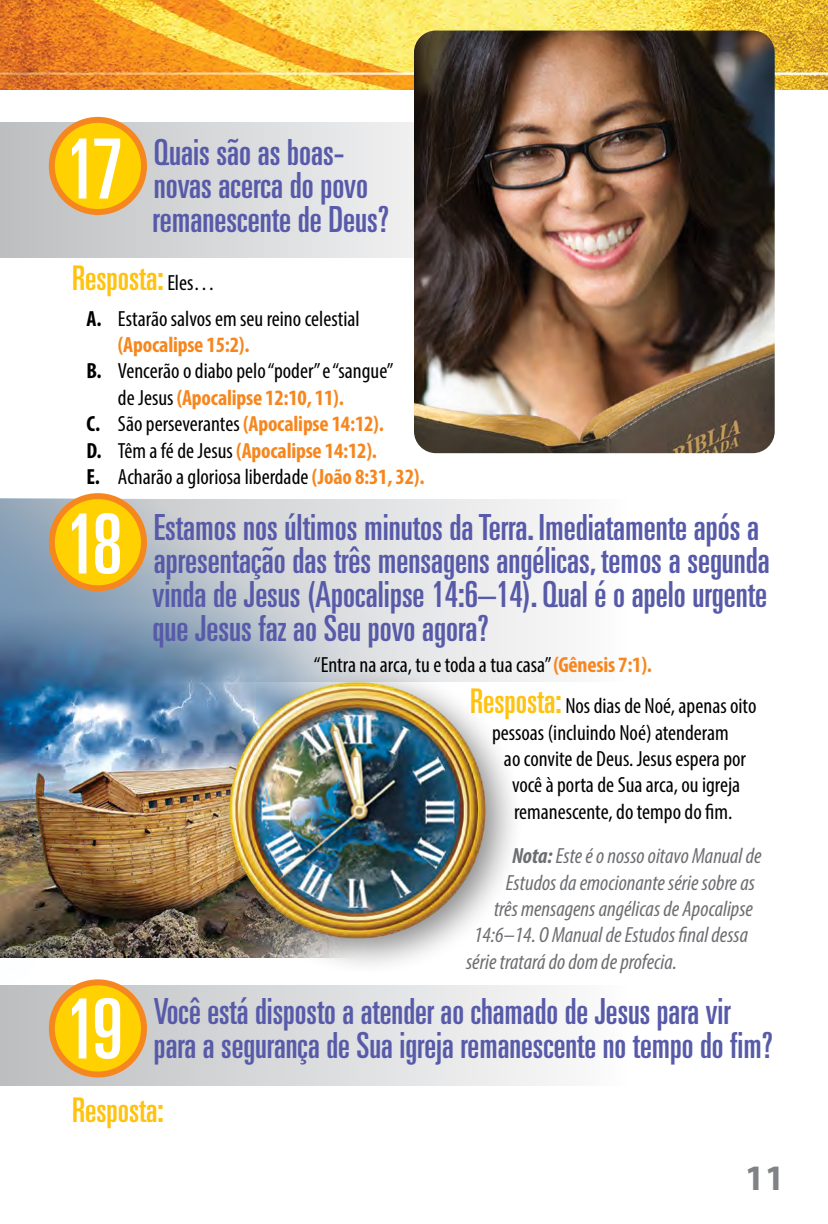
<style>
.page{position:relative;width:828px;height:1224px;background:#fff}
.page>*{position:absolute;margin:0;border:0;box-sizing:border-box;transform-origin:0 0}
.t1{font:ultra-condensed 83px "Univers";color:#fff}
.t2{font:ultra-condensed 36px/34px "Univers";color:#575aa8}
.t3{font:700 36px "Myriad Pro";color:#808285}
.t4{font:ultra-condensed 34px "Univers";color:#ffc20e}
.t5{font:condensed 22px/41px "Myriad Pro";color:#000}
.t6{font:italic condensed 22px "Myriad Pro";color:#6d6e71}
.t7{font:700 condensed 22px "Myriad Pro";letter-spacing:-.01em;color:#f6871f}
.s1{font-family:"Myriad Pro";font-stretch:condensed;font-size:22px;color:#000}
.s2{font-weight:700}
.s3{font-weight:400;color:#000}
.s4{color:#000}
.s5{font-weight:700;color:#f6871f}
.s6{font-family:"Univers";font-stretch:ultra-condensed;font-size:34px;color:#ffc20e}
</style>
<div class="page">
<div style="left:0;top:499px;width:628px;height:182px;background:#f3f3f4"></div>
<img style="left:0;top:499px;width:444px;height:459px">
<img style="left:0;top:0;width:828px;height:90px">
<div style="left:0;top:985px;width:628px;height:100px;background:linear-gradient(to right,#bebbb7,#fbfdff)"></div>
<div style="left:52px;top:982px;width:92px;height:93px;background:#ffd100;border-radius:50%"></div>
<div style="left:49px;top:979px;width:98px;height:99px;border:6px solid #f6871f;border-radius:50%"></div>
<div style="left:52px;top:496px;width:92px;height:92px;background:#ffd100;border-radius:50%"></div>
<div style="left:49px;top:493px;width:98px;height:98px;border:6px solid #f6871f;border-radius:50%"></div>
<svg style="left:0;top:123px;width:414px;height:134px;background:#d7d8d8"></svg>
<div style="left:52px;top:120px;width:92px;height:92px;background:#ffd100;border-radius:50%"></div>
<div style="left:49px;top:117px;width:98px;height:98px;border:6px solid #f6871f;border-radius:50%"></div>
<div style="left:211px;top:664px;width:313px;height:313px;background:#000;opacity:.47"></div>
<img style="left:221px;top:674px;width:273px;height:273px">
<img style="left:414px;top:31px;width:361px;height:422px">
<h1 class="t1" style="left:65px;top:122px;width:59px">17</h1>
<p class="t2" style="left:152px;top:135px;width:238px">Quais são as boas&shy;novas acerca do povo remanescente de Deus?</p>
<p class="t4" style="left:72px;top:259px;width:145px">Resposta: <span class="s1">Eles…</span></p>
<p class="t5" style="left:86px;top:297px;width:275px"><span class="s2">A.</span> Estarão salvos em seu reino celestial</p>
<p class="t7" style="left:118px;top:331px;width:133px">(Apocalipse 15:2).</p>
<p class="t5" style="left:86px;top:350px;width:309px"><span class="s2">B.</span> Vencerão o diabo pelo “poder” e “sangue”</p>
<p class="t7" style="left:118px;top:384px;width:227px"><span class="s3">de Jesus</span> (Apocalipse 12:10, 11).</p>
<p class="t7" style="left:86px;top:410px;width:299px"><span class="s4">C.</span> <span class="s3">São perseverantes</span> (Apocalipse 14:12).</p>
<p class="t7" style="left:86px;top:436px;width:292px"><span class="s4">D.</span> <span class="s3">Têm a fé de Jesus</span> (Apocalipse 14:12).</p>
<p class="t5" style="left:86px;top:456px;width:340px"><span class="s2">E.</span> Acharão a gloriosa liberdade <span class="s5">(João 8:31, 32).</span></p>
<h1 class="t1" style="left:65px;top:497px;width:59px">18</h1>
<p class="t2" style="left:153px;top:510px;width:619px">Estamos nos últimos minutos da Terra. Imediatamente após a apresentação das três mensagens angélicas, temos a segunda vinda de Jesus (Apocalipse 14:6–14). Qual é o apelo urgente que Jesus faz ao Seu povo agora?</p>
<p class="t5" style="left:470px;top:644px;width:288px;text-indent:-156px">“Entra na arca, tu e toda a tua casa” <span class="s5">(Gênesis 7:1).<br></span><span class="s6">Resposta:</span> Nos dias de Noé, apenas oito</p>
<p class="t5" style="left:492px;top:712px;width:238px">pessoas (incluindo Noé) atenderam</p>
<p class="t5" style="left:504px;top:738px;width:244px">ao convite de Deus. Jesus espera por</p>
<p class="t5" style="left:512px;top:764px;width:230px">você à porta de Sua arca, ou igreja</p>
<p class="t5" style="left:514px;top:791px;width:220px">remanescente, do tempo do fim.</p>
<p class="t6" style="left:512px;top:843px;width:251px"><span class="s2">Nota:</span> Este é o nosso oitavo Manual de</p>
<p class="t6" style="left:506px;top:869px;width:251px">Estudos da emocionante série sobre as</p>
<p class="t6" style="left:494px;top:896px;width:261px">três mensagens angélicas de Apocalipse</p>
<p class="t6" style="left:474px;top:922px;width:276px">14:6–14. O Manual de Estudos final dessa</p>
<p class="t6" style="left:466px;top:948px;width:213px">série tratará do dom de profecia.</p>
<h1 class="t1" style="left:65px;top:982px;width:59px">19</h1>
<p class="t2" style="left:154px;top:995px;width:620px">Você está disposto a atender ao chamado de Jesus para vir para a segurança de Sua igreja remanescente no tempo do fim?</p>
<p class="t4" style="left:72px;top:1090px;width:93px">Resposta:</p>
<p class="t3" style="left:745px;top:1155px;width:41px">11</p>
</div>
